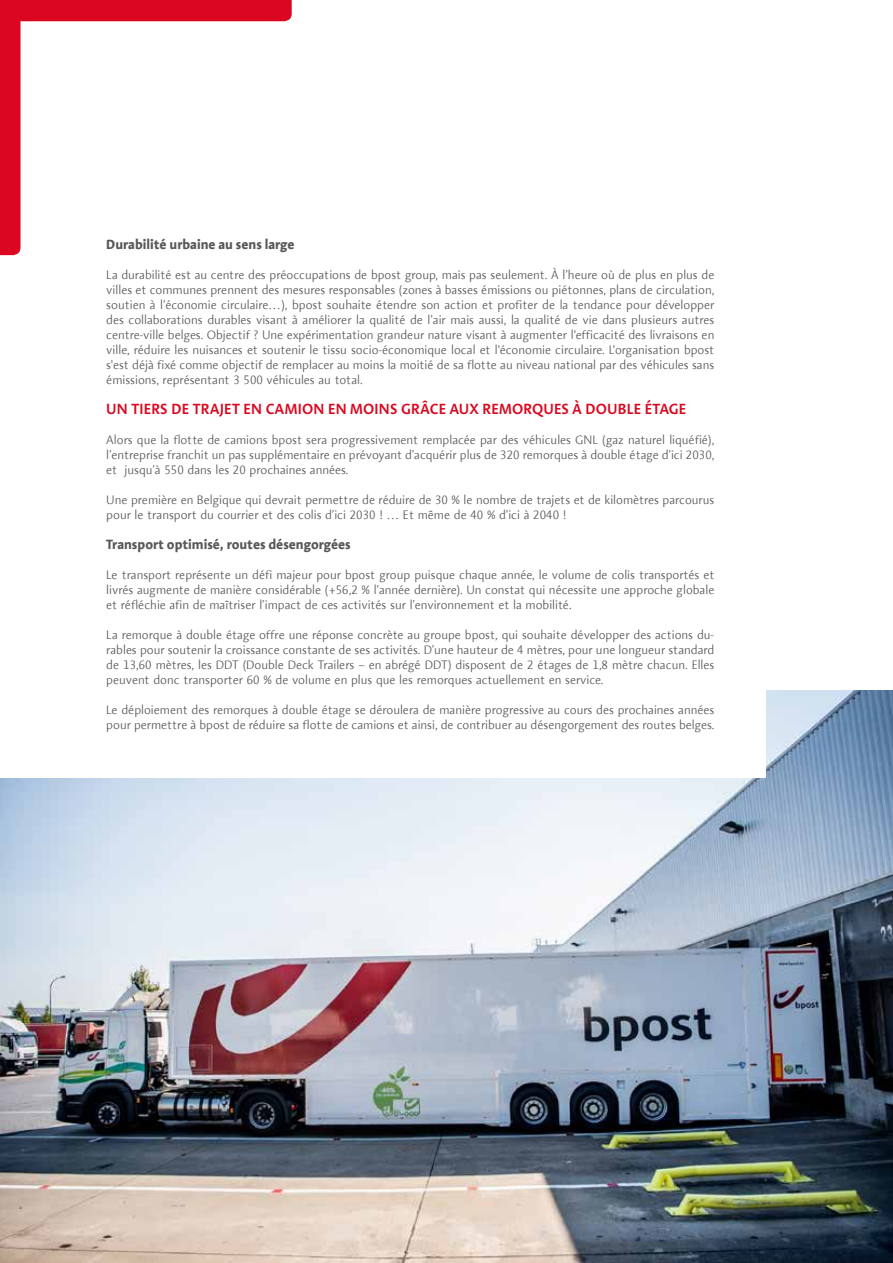
<style>
.page{position:relative;width:893px;height:1263px;background:#fff}
.page>*{position:absolute;margin:0;border:0;box-sizing:border-box;transform-origin:0 0}
.t1{font:600 15px "Aroma No 2 LT Pro";letter-spacing:.01em;color:#d9081f}
.t2{font:700 13.5px "Aroma No 2 LT Com";color:#575756}
.t3{font:300 12.3px/15px "Aroma No 2 LT Com";color:#575756;text-align:justify}
</style>
<div class="page">
<svg style="left:0;top:0;width:292px;height:255px"></svg>
<img style="left:0;top:690px;width:893px;height:573px">
<div style="left:0;top:357px;width:765px;height:421px;background:#fff"></div>
<p class="t2" style="left:106px;top:235px;width:190px">Durabilité urbaine au sens large</p>
<p class="t3" style="left:106px;top:267px;width:610px">La durabilité est au centre des préoccupations de bpost group, mais pas seulement. À l’heure où de plus en plus de villes et communes prennent des mesures responsables (zones à basses émissions ou piétonnes, plans de circulation, soutien à l’économie circulaire…), bpost souhaite étendre son action et profiter de la tendance pour développer des collaborations durables visant à améliorer la qualité de l’air mais aussi, la qualité de vie dans plusieurs autres centre-ville belges. Objectif ? Une expérimentation grandeur nature visant à augmenter l'efficacité des livraisons en ville, réduire les nuisances et soutenir le tissu socio-économique local et l'économie circulaire. L'organisation bpost s'est déjà fixé comme objectif de remplacer au moins la moitié de sa flotte au niveau national par des véhicules sans émissions, représentant 3 500 véhicules au total.</p>
<p class="t1" style="left:106px;top:399px;width:582px">UN TIERS DE TRAJET EN CAMION EN MOINS GRÂCE AUX REMORQUES À DOUBLE ÉTAGE</p>
<p class="t3" style="left:106px;top:432px;width:610px">Alors que la flotte de camions bpost sera progressivement remplacée par des véhicules GNL (gaz naturel liquéfié), l’entreprise franchit un pas supplémentaire en prévoyant d’acquérir plus de 320 remorques à double étage d’ici 2030, et jusqu’à 550 dans les 20 prochaines années.</p>
<p class="t3" style="left:106px;top:492px;width:610px">Une première en Belgique qui devrait permettre de réduire de 30 % le nombre de trajets et de kilomètres parcourus pour le transport du courrier et des colis d’ici 2030 ! … Et même de 40 % d’ici à 2040 !</p>
<p class="t2" style="left:106px;top:535px;width:246px">Transport optimisé, routes désengorgées</p>
<p class="t3" style="left:106px;top:567px;width:610px">Le transport représente un défi majeur pour bpost group puisque chaque année, le volume de colis transportés et livrés augmente de manière considérable (+56,2 % l’année dernière). Un constat qui nécessite une approche globale et réfléchie afin de maîtriser l’impact de ces activités sur l’environnement et la mobilité.</p>
<p class="t3" style="left:106px;top:627px;width:610px">La remorque à double étage offre une réponse concrète au groupe bpost, qui souhaite développer des actions du&shy;rables pour soutenir la croissance constante de ses activités. D’une hauteur de 4 mètres, pour une longueur standard de 13,60 mètres, les DDT (Double Deck Trailers – en abrégé DDT) disposent de 2 étages de 1,8 mètre chacun. Elles peuvent donc transporter 60 % de volume en plus que les remorques actuellement en service.</p>
<p class="t3" style="left:106px;top:702px;width:610px">Le déploiement des remorques à double étage se déroulera de manière progressive au cours des prochaines années pour permettre à bpost de réduire sa flotte de camions et ainsi, de contribuer au désengorgement des routes belges.</p>
</div>
